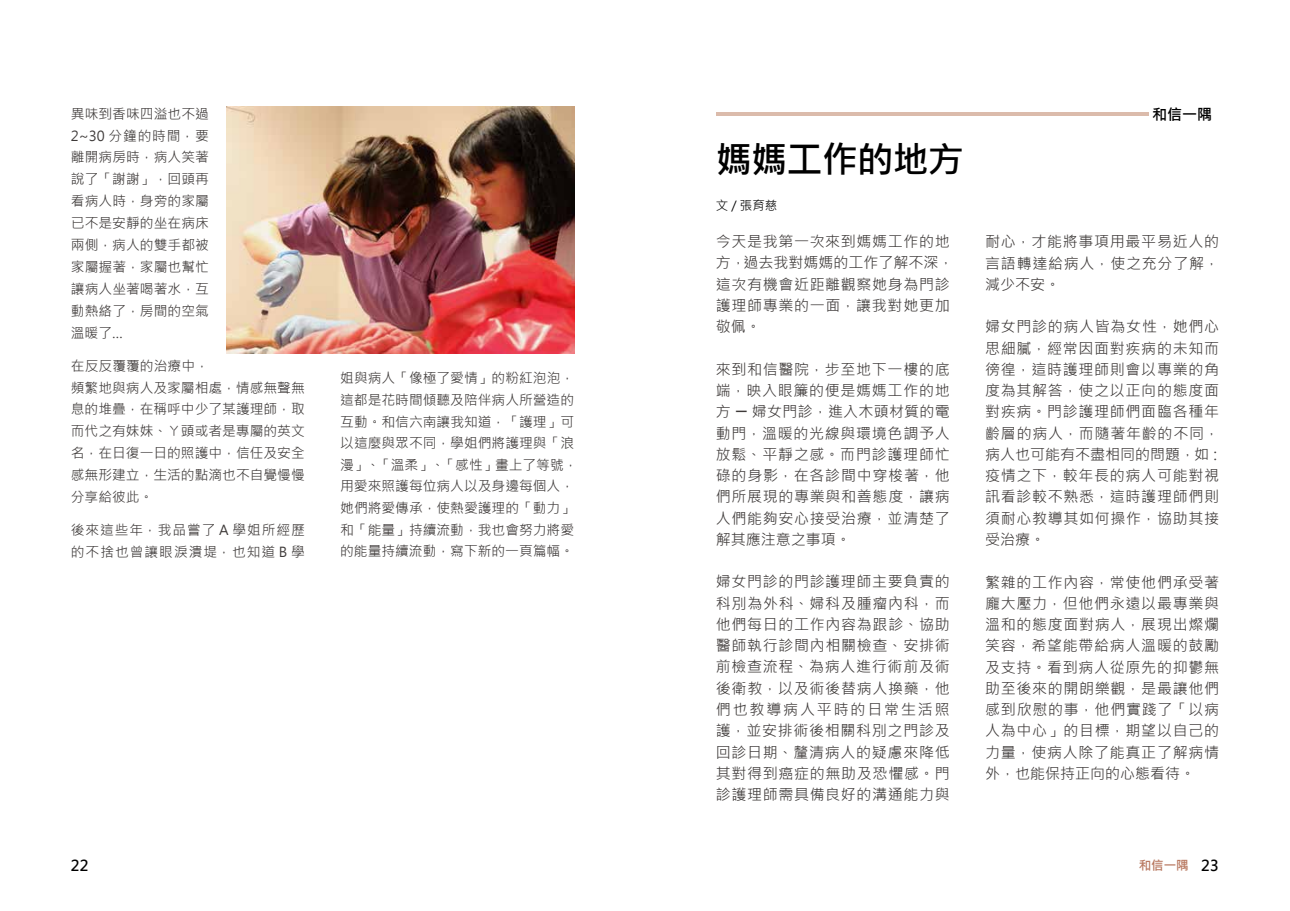
<style>
.page{position:relative;width:1290px;height:911px;background:#fff}
.page>*{position:absolute;margin:0;border:0;box-sizing:border-box;transform-origin:0 0}
.t1{font:700 36.25px "Microsoft Jheng Hei";letter-spacing:-.025em;color:#000}
.t2{font:15px/21.2px "Microsoft Jheng Hei";letter-spacing:.045em;color:#3e3a39;text-align:justify}
.t3{font:700 15px "Microsoft Jheng Hei";color:#000}
.t4{font:13.75px/21.9px "Microsoft Jheng Hei";color:#3e3a39}
.t5{font:13.75px/21.9px "Microsoft Jheng Hei";letter-spacing:.07em;color:#3e3a39}
.t6{font:700 12.5px "Microsoft Jheng Hei";color:#b87860}
.t7{font:12.5px "Microsoft Jheng Hei";color:#000}
.s1{font-size:15px;color:#000}
</style>
<div class="page">
<hr style="left:716px;top:112px;width:432px;height:4px;background:#dbbbab">
<img style="left:227px;top:106px;width:347px;height:247px">
<p class="t4" style="left:71px;top:103px;width:140px;text-align:justify">異味到香味四溢也不過2~30 分鐘的時間，要離開病房時，病人笑著說了「謝謝」，回頭再看病人時，身旁的家屬已不是安靜的坐在病床兩側，病人的雙手都被家屬握著，家屬也幫忙讓病人坐著喝著水，互動熱絡了，房間的空氣溫暖了…</p>
<p class="t4" style="left:71px;top:354px;width:235px">在反反覆覆的治療中，<br>頻繁地與病人及家屬相處，情感無聲無息的堆疊，在稱呼中少了某護理師，取而代之有妹妹、ㄚ頭或者是專屬的英文名，在日復一日的照護中，信任及安全感無形建立，生活的點滴也不自覺慢慢分享給彼此。</p>
<p class="t5" style="left:71px;top:519px;width:235px">後來這些年，我品嘗了 A 學姐所經歷的不捨也曾讓眼淚潰堤，也知道 B 學</p>
<p class="t4" style="left:340px;top:367px;width:239px">姐與病人「像極了愛情」的粉紅泡泡，這都是花時間傾聽及陪伴病人所營造的互動。和信六南讓我知道，「護理」可以這麼與眾不同，學姐們將護理與「浪漫」、「溫柔」、「感性」畫上了等號，用愛來照護每位病人以及身邊每個人，她們將愛傳承，使熱愛護理的「動力」和「能量」持續流動，我也會努力將愛的能量持續流動，寫下新的一頁篇幅。</p>
<h1 class="t1" style="left:716px;top:137px;width:250px">媽媽工作的地方</h1>
<p class="t7" style="left:716px;top:197px;width:63px">文 / 張育慈</p>
<p class="t2" style="left:716px;top:231px;width:239px;text-align:left">今天是我第一次來到媽媽工作的地方，過去我對媽媽的工作了解不深，這次有機會近距離觀察她身為門診護理師專業的一面，讓我對她更加敬佩。</p>
<p class="t2" style="left:716px;top:358px;width:235px">來到和信醫院，步至地下一樓的底端，映入眼簾的便是媽媽工作的地方 ─ 婦女門診，進入木頭材質的電動門，溫暖的光線與環境色調予人放鬆、平靜之感。而門診護理師忙碌的身影，在各診間中穿梭著，他們所展現的專業與和善態度，讓病人們能夠安心接受治療，並清楚了解其應注意之事項。</p>
<p class="t2" style="left:716px;top:571px;width:235px">婦女門診的門診護理師主要負責的科別為外科、婦科及腫瘤內科，而他們每日的工作內容為跟診、協助醫師執行診間內相關檢查、安排術前檢查流程、為病人進行術前及術後衛教，以及術後替病人換藥，他們也教導病人平時的日常生活照護，並安排術後相關科別之門診及回診日期、釐清病人的疑慮來降低其對得到癌症的無助及恐懼感。門診護理師需具備良好的溝通能力與</p>
<p class="t3" style="left:1152px;top:105px;width:61px">和信一隅</p>
<p class="t2" style="left:985px;top:231px;width:235px">耐心，才能將事項用最平易近人的言語轉達給病人，使之充分了解，減少不安。</p>
<p class="t2" style="left:985px;top:316px;width:239px;text-align:left">婦女門診的病人皆為女性，她們心思細膩，經常因面對疾病的未知而徬徨，這時護理師則會以專業的角度為其解答，使之以正向的態度面對疾病。門診護理師們面臨各種年齡層的病人，而隨著年齡的不同，病人也可能有不盡相同的問題，如：疫情之下，較年長的病人可能對視訊看診較不熟悉，這時護理師們則須耐心教導其如何操作，協助其接受治療。</p>
<p class="t2" style="left:985px;top:571px;width:235px">繁雜的工作內容，常使他們承受著龐大壓力，但他們永遠以最專業與溫和的態度面對病人，展現出燦爛笑容，希望能帶給病人溫暖的鼓勵及支持。看到病人從原先的抑鬱無助至後來的開朗樂觀，是最讓他們感到欣慰的事，他們實踐了「以病人為中心」的目標，期望以自己的力量，使病人除了能真正了解病情外，也能保持正向的心態看待。</p>
<p class="t3" style="left:71px;top:856px;width:19px">22</p>
<p class="t6" style="left:1139px;top:857px;width:82px">和信一隅 <span class="s1">23</span></p>
</div>
